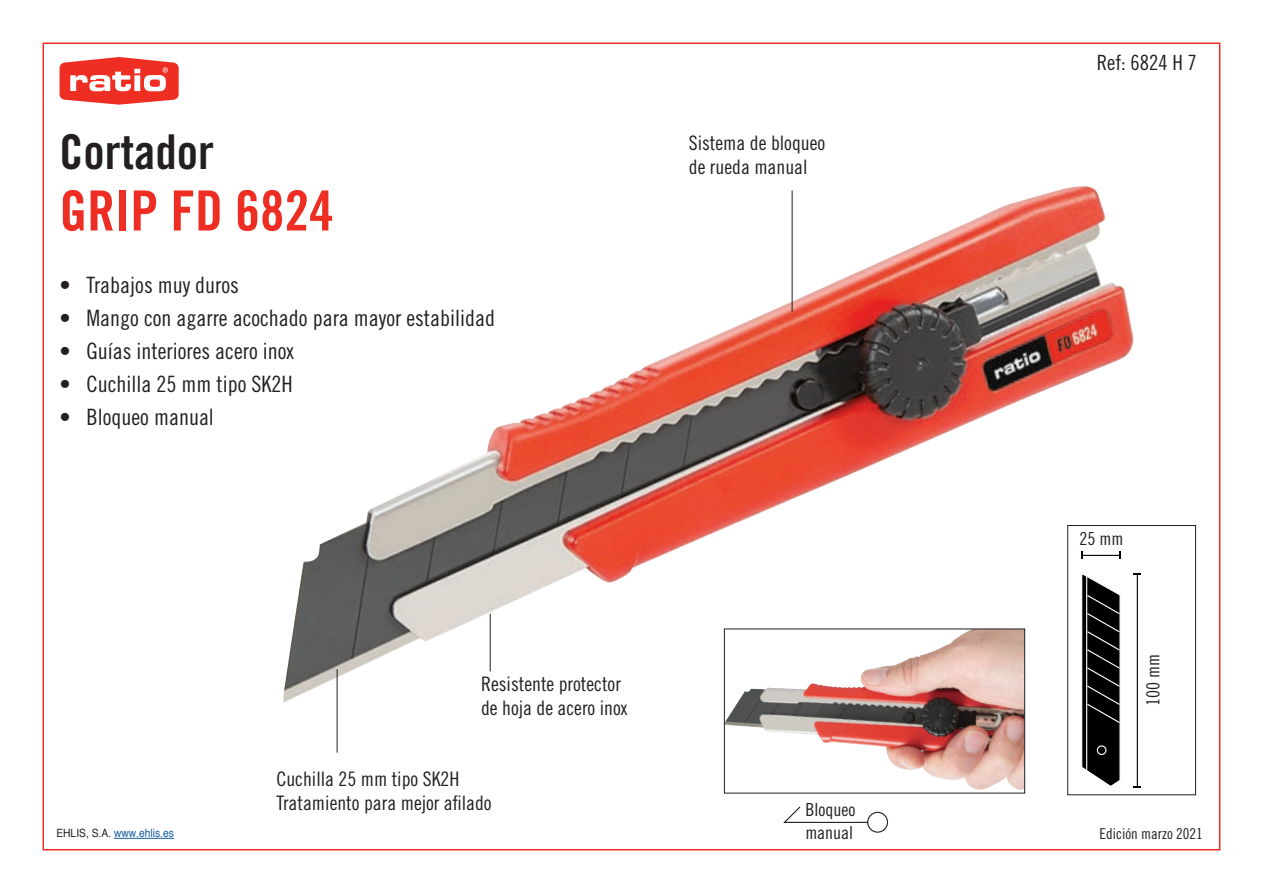
<style>
.page{position:relative;width:1263px;height:893px;background:#fff}
.page>*{position:absolute;margin:0;border:0;box-sizing:border-box;transform-origin:0 0}
.t1{font:55.5px "Trade Gothic LT Std Bd Cn 20";color:#ee2e22}
.t2{font:48px "Trade Gothic LT Std Bd Cn 20";color:#231f20}
.t3{font:22.5px "Trade Gothic LT Std Cn 18";color:#231f20}
.t4{font:21px "Trade Gothic LT Std Cn 18";color:#231f20}
.t5{font:19.95px/24px "Trade Gothic LT Std Cn 18";color:#231f20}
.t6{font:18px/22.5px "Trade Gothic LT Std Cn 18";color:#231f20}
.t7{font:15px "Trade Gothic LT Std Cn 18";color:#231f20}
.t8{font:11.4px "Helvetica";color:#175d9e;scale:.9 1}
.s1{color:#231f20}
</style>
<div class="page">
<hr style="left:114px;top:838px;width:60px;height:1px;background:#175d9e">
<img style="left:283px;top:186px;width:852px;height:517px">
<svg style="left:60px;top:57px;width:119px;height:48px"></svg>
<hr style="left:490px;top:614px;width:1px;height:57px;background:#231f20">
<hr style="left:792px;top:190px;width:1px;height:122px;background:#231f20">
<hr style="left:337px;top:669px;width:1px;height:84px;background:#231f20">
<div style="left:1067px;top:525px;width:129px;height:270px;border:1px solid #231f20"></div>
<svg style="left:1080px;top:572px;width:41px;height:214px"></svg>
<hr style="left:1082px;top:555px;width:37px;height:1px;background:#000">
<hr style="left:1137px;top:574px;width:1px;height:213px;background:#000">
<svg style="left:783px;top:806px;width:106px;height:27px"></svg>
<img style="left:726px;top:631px;width:297px;height:159px">
<div style="left:724px;top:629px;width:301px;height:164px;border:1px solid #231f20"></div>
<h2 class="t2" style="left:60px;top:123px;width:156px">Cortador</h2>
<h1 class="t1" style="left:60px;top:177px;width:276px">GRIP FD 6824</h1>
<p class="t3" style="left:60px;top:272px;width:181px">• Trabajos muy duros</p>
<p class="t3" style="left:60px;top:305px;width:437px">• Mango con agarre acochado para mayor estabilidad</p>
<p class="t3" style="left:60px;top:338px;width:236px">• Guías interiores acero inox</p>
<p class="t3" style="left:60px;top:371px;width:235px">• Cuchilla 25 mm tipo SK2H</p>
<p class="t3" style="left:60px;top:404px;width:156px">• Bloqueo manual</p>
<p class="t5" style="left:689px;top:130px;width:138px">Sistema de bloqueo de rueda manual</p>
<p class="t5" style="left:481px;top:671px;width:148px">Resistente protector de hoja de acero inox</p>
<p class="t4" style="left:1097px;top:50px;width:102px">Ref: 6824 H 7</p>
<p class="t6" style="left:1079px;top:527px;width:45px">25 mm</p>
<p class="t6" style="left:1142px;top:706px;width:53px;rotate:-90deg">100 mm</p>
<p class="t5" style="left:276px;top:766px;width:217px">Cuchilla 25 mm tipo SK2H<br>Tratamiento para mejor afilado</p>
<p class="t6" style="left:806px;top:798px;width:51px">Bloqueo manual</p>
<p class="t8" style="left:56px;top:825px;width:132px"><span class="s1">EHLIS, S.A.</span> www.ehlis.es</p>
<p class="t7" style="left:1099px;top:824px;width:105px">Edición marzo 2021</p>
</div>
